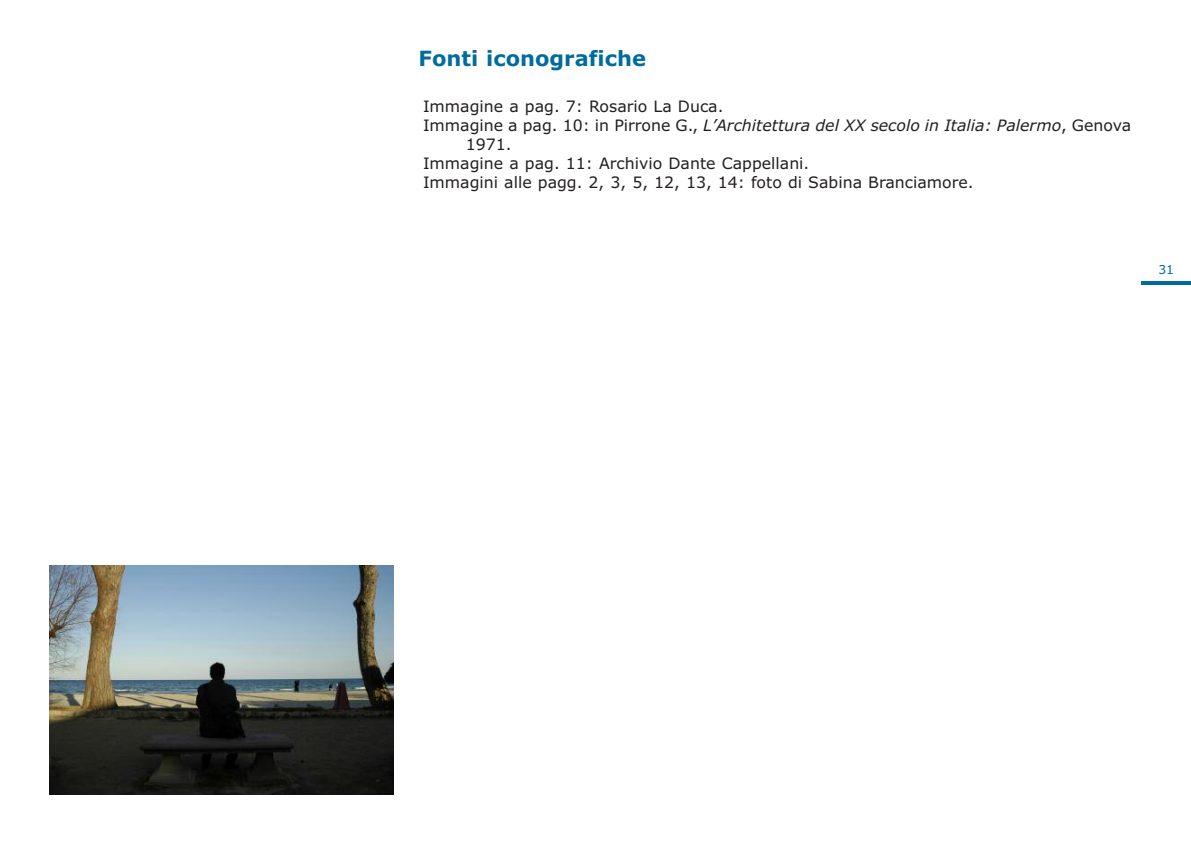
<style>
.page{position:relative;width:1191px;height:844px;background:#fff}
.page>*{position:absolute;margin:0;border:0;box-sizing:border-box;transform-origin:0 0}
.t1{font:700 21px "Verdana";color:#006c9c}
.t2{font:15.75px "Verdana";color:#231f20}
.t3{font:italic 15.75px "Verdana";color:#231f20}
.t4{font:12.25px "Verdana";color:#006c9c}
.s1{font-style:normal}
</style>
<div class="page">
<hr style="left:1141px;top:281px;width:50px;height:4px;background:#006c9c">
<img style="left:50px;top:565px;width:343px;height:229px">
<h1 class="t1" style="left:418px;top:46px;width:229px">Fonti iconografiche</h1>
<p class="t2" style="left:423px;top:97px;width:302px">Immagine a pag. 7: Rosario La Duca.</p>
<p class="t3" style="left:423px;top:116px;width:710px"><span class="s1">Immagine a pag. 10: in Pirrone G.,</span> L’Architettura del XX secolo in Italia: Palermo<span class="s1">, Genova</span></p>
<p class="t2" style="left:466px;top:135px;width:47px">1971.</p>
<p class="t2" style="left:423px;top:154px;width:388px">Immagine a pag. 11: Archivio Dante Cappellani.</p>
<p class="t2" style="left:423px;top:173px;width:552px">Immagini alle pagg. 2, 3, 5, 12, 13, 14: foto di Sabina Branciamore.</p>
<p class="t4" style="left:1158px;top:263px;width:17px">31</p>
</div>
